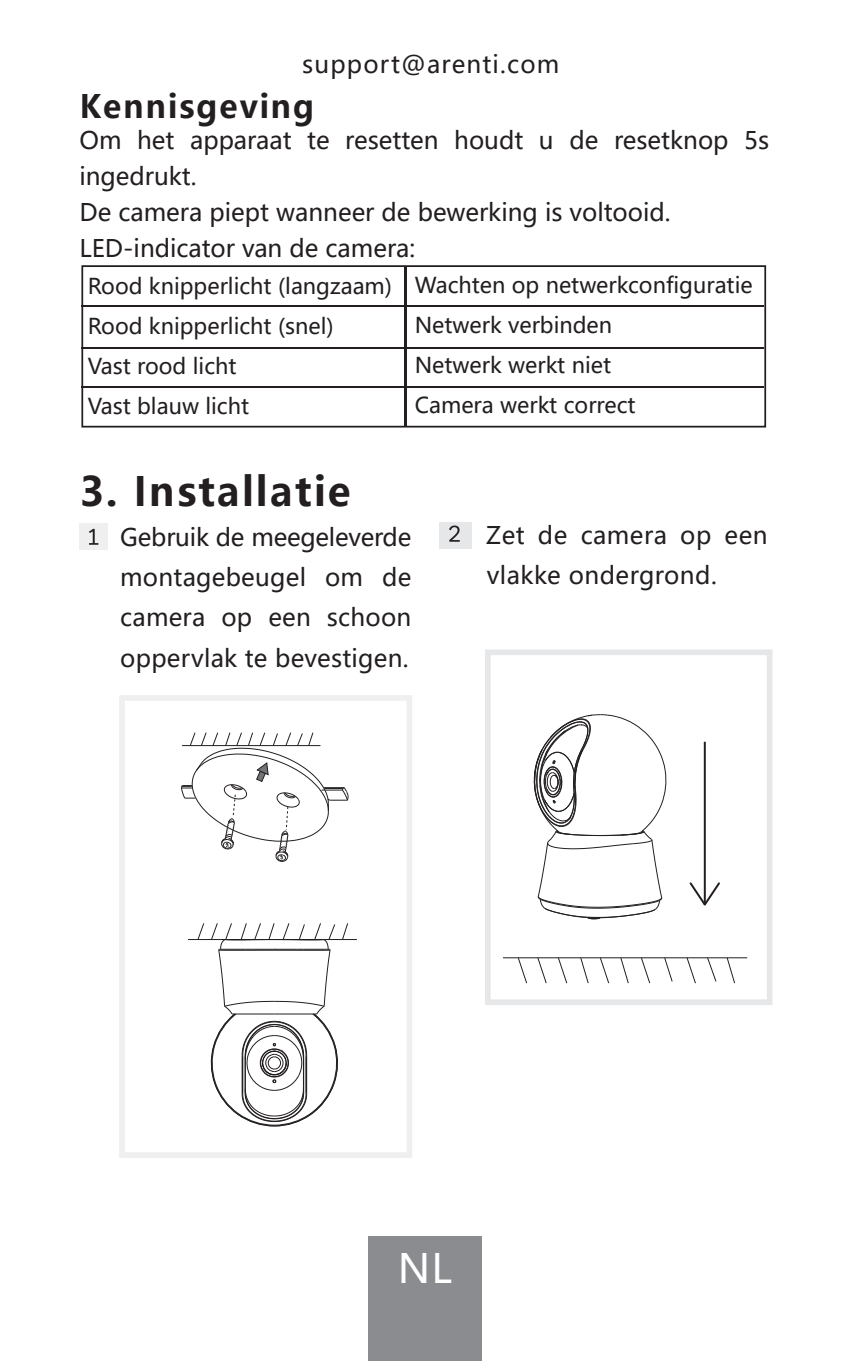
<style>
.page{position:relative;width:851px;height:1361px;background:#fff}
.page>*{position:absolute;margin:0;border:0;box-sizing:border-box;transform-origin:0 0}
.t1{font:700 40px "Microsoft Ya Hei UI";letter-spacing:.05em;color:#231f20}
.t2{font:40px "Microsoft Ya Hei UI";color:#fff}
.t3{font:700 32px "Microsoft Ya Hei UI";letter-spacing:.05em;color:#231f20}
.t4{font:24px/40px "Microsoft Ya Hei UI";color:#231f20}
.t5{font:24px/40px "Microsoft Ya Hei UI";letter-spacing:.02em;color:#231f20}
.t6{font:24px "Microsoft Ya Hei UI";letter-spacing:.05em;color:#231f20}
.t7{font:21.6px/40px "Microsoft Ya Hei UI";color:#231f20}
</style>
<div class="page">
<svg style="left:81px;top:265px;width:685px;height:162px"></svg>
<hr style="left:81px;top:305px;width:683px;height:2px;background:#231f20">
<hr style="left:81px;top:347px;width:683px;height:2px;background:#231f20">
<hr style="left:81px;top:386px;width:683px;height:2px;background:#231f20">
<hr style="left:404px;top:266px;width:2px;height:160px;background:#231f20">
<div style="left:369px;top:1236px;width:113px;height:125px;background:#8a8c8f"></div>
<svg style="left:119px;top:695px;width:293px;height:463px"></svg>
<div style="left:79px;top:524px;width:29px;height:26px;background:#efeff0"></div>
<svg style="left:180px;top:731px;width:169px;height:131px"></svg>
<div style="left:439px;top:522px;width:32px;height:26px;background:#e6e7e9"></div>
<svg style="left:485px;top:649px;width:287px;height:356px"></svg>
<svg style="left:726px;top:958px;width:9px;height:26px"></svg>
<svg style="left:706px;top:958px;width:10px;height:24px"></svg>
<svg style="left:686px;top:958px;width:10px;height:26px"></svg>
<svg style="left:663px;top:958px;width:10px;height:24px"></svg>
<svg style="left:640px;top:958px;width:10px;height:26px"></svg>
<svg style="left:619px;top:958px;width:10px;height:26px"></svg>
<svg style="left:599px;top:958px;width:10px;height:26px"></svg>
<svg style="left:579px;top:958px;width:10px;height:26px"></svg>
<svg style="left:557px;top:958px;width:10px;height:26px"></svg>
<svg style="left:536px;top:958px;width:11px;height:26px"></svg>
<svg style="left:517px;top:958px;width:10px;height:26px"></svg>
<hr style="left:503px;top:957px;width:244px;height:1px;background:#231f20">
<hr style="left:703px;top:742px;width:2px;height:162px;background:#231f20">
<svg style="left:687px;top:880px;width:34px;height:28px"></svg>
<svg style="left:449px;top:525px;width:11px;height:17px"></svg>
<svg style="left:89px;top:529px;width:9px;height:16px"></svg>
<div style="left:174px;top:922px;width:156px;height:17px;background:#fff"></div>
<svg style="left:197px;top:922px;width:151px;height:205px"></svg>
<hr style="left:188px;top:939px;width:169px;height:1px;background:#231f20">
<svg style="left:533px;top:714px;width:133px;height:205px"></svg>
<p class="t6" style="left:302px;top:48px;width:259px">support@arenti.com</p>
<h2 class="t3" style="left:79px;top:84px;width:236px">Kennisgeving</h2>
<p class="t4" style="left:79px;top:121px;width:691px;line-height:36px">Om het apparaat te resetten houdt u de resetknop 5s ingedrukt.<br>De camera piept wanneer de bewerking is voltooid.</p>
<p class="t4" style="left:79px;top:228px;width:337px">LED-indicator van de camera:</p>
<p class="t7" style="left:88px;top:266px;width:306px">Rood knipperlicht (langzaam)<br>Rood knipperlicht (snel)<br>Vast rood licht<br>Vast blauw licht</p>
<p class="t7" style="left:414px;top:265px;width:339px">Wachten op netwerkconfiguratie<br>Netwerk verbinden<br>Netwerk werkt niet<br>Camera werkt correct</p>
<h1 class="t1" style="left:79px;top:464px;width:273px">3. Installatie</h1>
<p class="t4" style="left:120px;top:517px;width:292px;text-align:justify">Gebruik de meegeleverde montagebeugel om de camera op een schoon oppervlak te bevestigen.</p>
<p class="t5" style="left:486px;top:515px;width:283px">Zet de camera op een vlakke ondergrond.</p>
<h1 class="t2" style="left:398px;top:1241px;width:56px">NL</h1>
</div>
